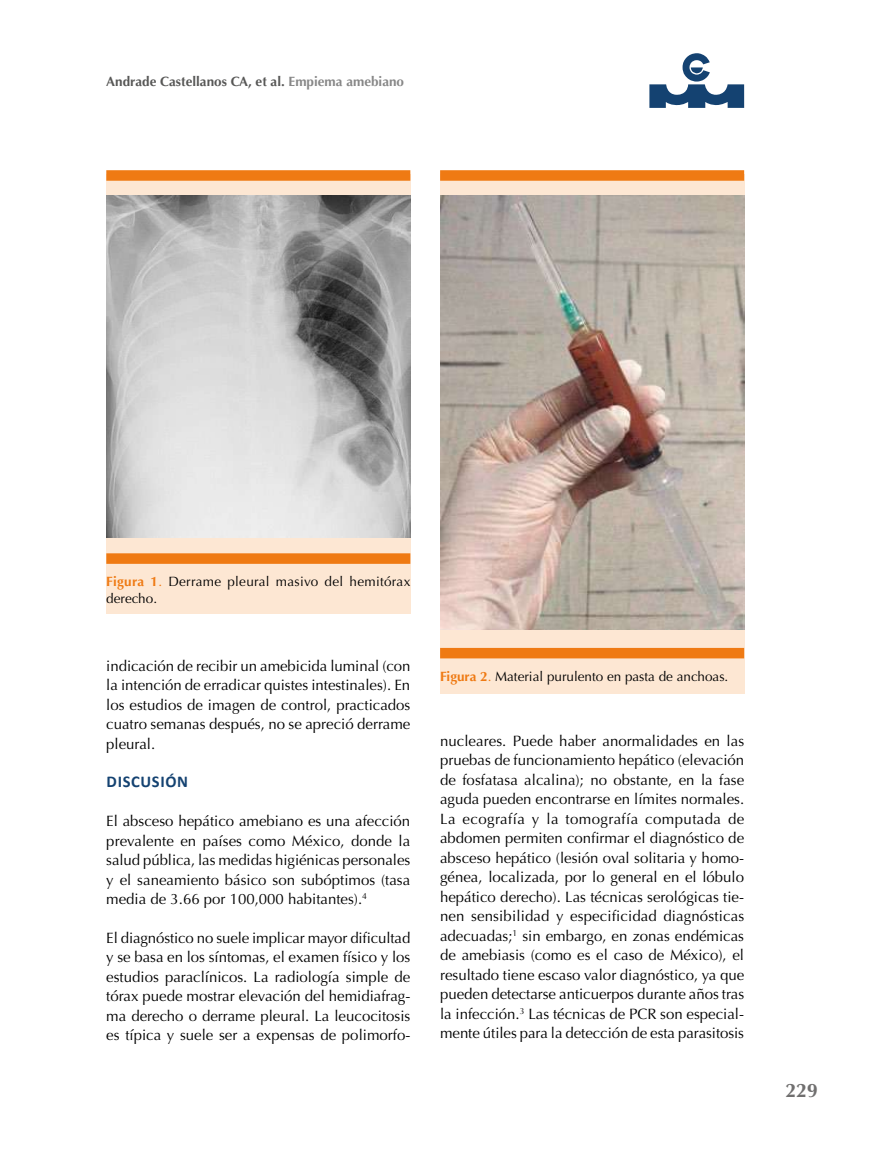
<style>
.page{position:relative;width:893px;height:1149px;background:#fff}
.page>*{position:absolute;margin:0;border:0;box-sizing:border-box;transform-origin:0 0}
.t1{font:700 19.5px "Optima";color:#706f6f}
.t2{font:700 16.5px "Calibri";letter-spacing:.04em;color:#144271}
.t3{font:15px/19.5px "Optima";color:#000;text-align:justify}
.t4{font:13.5px/16.5px "Optima";letter-spacing:.025em;color:#000}
.t5{font:13.5px "Optima";color:#000}
.t6{font:700 13.5px "Optima";color:#575756}
.s1{color:#878787}
.s2{font-weight:700;color:#ef7a13}
.s3{color:#ef7a13}
</style>
<div class="page">
<svg style="left:649px;top:53px;width:95px;height:55px"></svg>
<div style="left:106px;top:174px;width:304px;height:439px;background:#fde7d3"></div>
<div style="left:440px;top:174px;width:304px;height:519px;background:#fde7d3"></div>
<div style="left:106px;top:553px;width:304px;height:10px;background:#ef7a13"></div>
<div style="left:440px;top:647px;width:304px;height:11px;background:#ef7a13"></div>
<div style="left:106px;top:170px;width:304px;height:11px;background:#ef7a13"></div>
<div style="left:440px;top:170px;width:304px;height:11px;background:#ef7a13"></div>
<img style="left:106px;top:195px;width:304px;height:342px">
<img style="left:440px;top:195px;width:304px;height:434px">
<p class="t6" style="left:106px;top:73px;width:299px">Andrade Castellanos CA, et al. <span class="s1">Empiema amebiano</span></p>
<p class="t4" style="left:106px;top:573px;width:306px"><span class="s2">Figura 1</span><span class="s3">.</span> Derrame pleural masivo del hemitórax derecho.</p>
<p class="t3" style="left:106px;top:656px;width:306px">indicación de recibir un amebicida luminal (con la intención de erradicar quistes intestinales). En los estudios de imagen de control, practicados cuatro semanas después, no se apreció derrame pleural.</p>
<p class="t2" style="left:107px;top:770px;width:83px">DISCUSIÓN</p>
<p class="t3" style="left:106px;top:811px;width:305px">El absceso hepático amebiano es una afección prevalente en países como México, donde la salud pública, las medidas higiénicas personales y el saneamiento básico son subóptimos (tasa media de 3.66 por 100,000 habitantes).<sup>4</sup></p>
<p class="t3" style="left:106px;top:927px;width:306px">El diagnóstico no suele implicar mayor dificultad y se basa en los síntomas, el examen físico y los estudios paraclínicos. La radiología simple de tórax puede mostrar elevación del hemidiafrag&shy;ma derecho o derrame pleural. La leucocitosis es típica y suele ser a expensas de polimorfo-</p>
<p class="t5" style="left:440px;top:668px;width:290px"><span class="s2">Figura 2</span><span class="s3">.</span> Material purulento en pasta de anchoas.</p>
<p class="t3" style="left:440px;top:730px;width:306px">nucleares. Puede haber anormalidades en las pruebas de funcionamiento hepático (elevación de fosfatasa alcalina); no obstante, en la fase aguda pueden encontrarse en límites normales.<br>La ecografía y la tomografía computada de abdomen permiten confirmar el diagnóstico de absceso hepático (lesión oval solitaria y homo&shy;génea, localizada, por lo general en el lóbulo hepático derecho). Las técnicas serológicas tie&shy;nen sensibilidad y especificidad diagnósticas adecuadas;<sup>1</sup> sin embargo, en zonas endémicas de amebiasis (como es el caso de México), el resultado tiene escaso valor diagnóstico, ya que pueden detectarse anticuerpos durante años tras la infección.<sup>3</sup> Las técnicas de PCR son especial&shy;mente útiles para la detección de esta parasitosis</p>
<h1 class="t1" style="left:785px;top:1079px;width:34px">229</h1>
</div>
